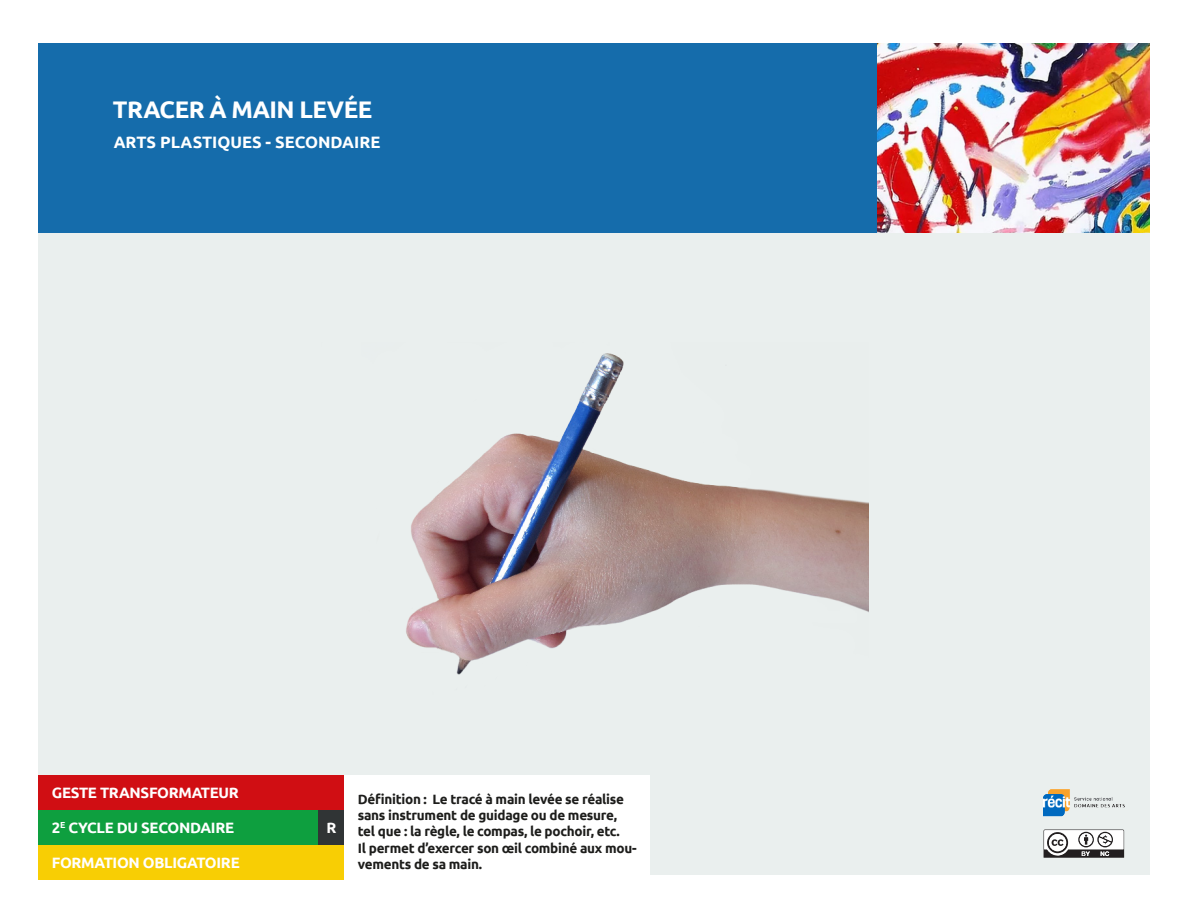
<style>
.page{position:relative;width:1188px;height:918px;background:#fff}
.page>*{position:absolute;margin:0;border:0;box-sizing:border-box;transform-origin:0 0}
.t1{font:700 24px "Ubuntu";letter-spacing:-.02em;color:#fff}
.t2{font:700 16.5px "Ubuntu";color:#fff}
.t3{font:700 15px "Ubuntu";letter-spacing:-.02em;color:#fff}
.t4{font:700 13.5px/16.2px "Ubuntu";letter-spacing:-.02em;color:#1d1d1b}
</style>
<div class="page">
<img style="left:876px;top:43px;width:274px;height:190px">
<div style="left:38px;top:233px;width:1112px;height:642px;background:#eaefee"></div>
<div style="left:38px;top:43px;width:838px;height:190px;background:#156cab"></div>
<svg style="left:1044px;top:830px;width:80px;height:28px;background:#aaa9a9"></svg>
<img style="left:1044px;top:789px;width:80px;height:28px">
<div style="left:38px;top:775px;width:306px;height:35px;background:#d00e13"></div>
<div style="left:38px;top:845px;width:306px;height:35px;background:#f8ce04"></div>
<div style="left:344px;top:775px;width:306px;height:105px;background:#fff"></div>
<div style="left:38px;top:810px;width:281px;height:35px;background:#0e9f3f"></div>
<div style="left:318px;top:810px;width:26px;height:35px;background:#303435"></div>
<img style="left:406px;top:353px;width:463px;height:322px">
<p class="t1" style="left:113px;top:95px;width:261px">TRACER À MAIN LEVÉE</p>
<p class="t2" style="left:114px;top:133px;width:268px">ARTS PLASTIQUES - SECONDAIRE</p>
<p class="t3" style="left:52px;top:784px;width:189px">GESTE TRANSFORMATEUR</p>
<p class="t3" style="left:52px;top:819px;width:184px">2<sup>E</sup> CYCLE DU SECONDAIRE</p>
<p class="t3" style="left:327px;top:819px;width:12px">R</p>
<p class="t3" style="left:52px;top:854px;width:189px">FORMATION OBLIGATOIRE</p>
<p class="t4" style="left:358px;top:791px;width:268px">Définition : Le tracé à main levée se réalise sans instrument de guidage ou de mesure,</p>
<p class="t4" style="left:358px;top:823px;width:264px">tel que : la règle, le compas, le pochoir, etc.</p>
<p class="t4" style="left:358px;top:840px;width:280px">Il permet d’exercer son œil combiné aux mou&shy;vements de sa main.</p>
</div>
